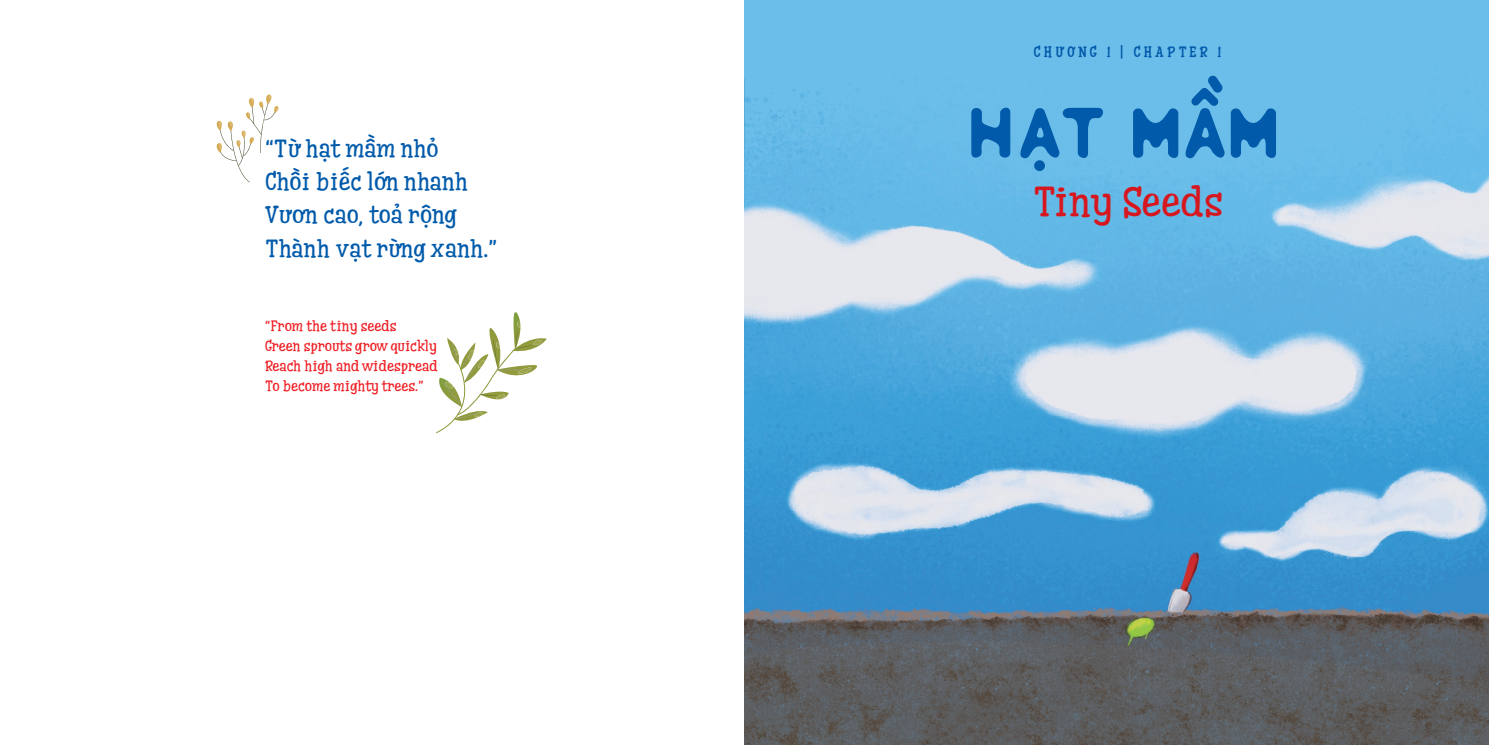
<style>
.page{position:relative;width:1489px;height:745px;background:#fff}
.page>*{position:absolute;margin:0;border:0;box-sizing:border-box;transform-origin:0 0}
.Tên_Chapter_vn{font:75px "FS North Land Sans";color:#015aaa}
.Tên_Chapter_eng{font:41.88px "i Ciel Cucho";color:#d7171f}
.Tên_truyện_vn{font:24.75px "i Ciel Cucho";color:#015aaa}
.Tên_truyện_vn-2{font:15px "i Ciel Cucho";color:#ee1d23}
.Chapter{font:700 15px "i Ciel Cucho";letter-spacing:.2em;color:#015aaa}
</style>
<div class="page">
<svg style="left:436px;top:312px;width:111px;height:121px"></svg>
<img style="left:744px;top:0;width:744px;height:744px">
<svg style="left:216px;top:94px;width:63px;height:88px"></svg>
<p class="Tên_truyện_vn" style="left:265px;top:130px;width:175px">"Từ hạt mầm nhỏ</p>
<p class="Tên_truyện_vn" style="left:265px;top:164px;width:205px">Chồi biếc lớn nhanh</p>
<p class="Tên_truyện_vn" style="left:265px;top:197px;width:193px">Vươn cao, toả rộng</p>
<p class="Tên_truyện_vn" style="left:265px;top:230px;width:234px">Thành vạt rừng xanh.”</p>
<p class="Tên_truyện_vn-2" style="left:265px;top:314px;width:133px">“From the tiny seeds</p>
<p class="Tên_truyện_vn-2" style="left:265px;top:335px;width:174px">Green sprouts grow quickly</p>
<p class="Tên_truyện_vn-2" style="left:265px;top:355px;width:175px">Reach high and widespread</p>
<p class="Tên_truyện_vn-2" style="left:265px;top:375px;width:160px">To become mighty trees.”</p>
<p class="Chapter" style="left:1033px;top:41px;width:189px">CHƯƠNG 1 | CHAPTER 1</p>
<p class="Tên_Chapter_vn" style="left:971px;top:88px;width:313px">HẠT MẦM</p>
<p class="Tên_Chapter_eng" style="left:1032px;top:172px;width:191px">Tiny Seeds</p>
</div>
